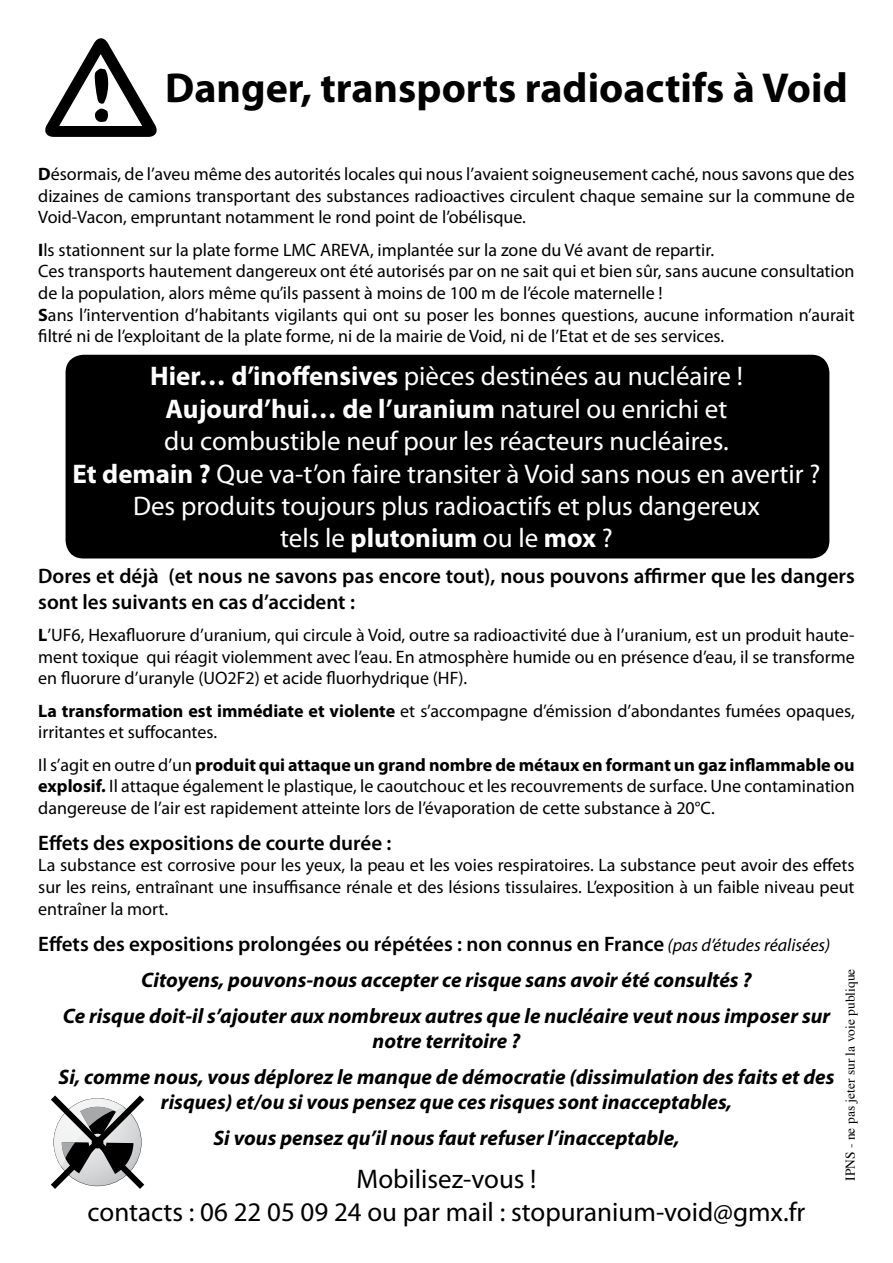
<style>
.page{position:relative;width:893px;height:1263px;background:#fff}
.page>*{position:absolute;margin:0;border:0;box-sizing:border-box;transform-origin:0 0}
.t1{font:700 42px "Myriad Pro";color:#000}
.t2{font:27px/32.4px "Myriad Pro";color:#fff;text-align:center}
.t3{font:27px/32.4px "Myriad Pro";color:#000;text-align:center}
.t4{font:italic 700 21px/36px "Myriad Pro";color:#000;text-align:center}
.t5{font:600 21px/25.2px "Myriad Pro";color:#000}
.t6{font:18px/21.6px "Myriad Pro";color:#000;text-align:justify}
.t7{font:13.5px "Times";color:#000}
.s1{font-weight:700}
.s2{font-weight:400;font-style:italic;font-size:18px}
</style>
<div class="page">
<div style="left:66px;top:355px;width:763px;height:203px;background:#000;border-radius:18px"></div>
<svg style="left:45px;top:38px;width:112px;height:99px"></svg>
<svg style="left:51px;top:1095px;width:94px;height:94px"></svg>
<h1 class="t1" style="left:165px;top:61px;width:684px">Danger, transports radioactifs à Void</h1>
<p class="t6" style="left:38px;top:163px;width:818px"><span class="s1">D</span>ésormais, de l’aveu même des autorités locales qui nous l’avaient soigneusement caché, nous savons que des dizaines de camions transportant des substances radioactives circulent chaque semaine sur la commune de Void-Vacon, empruntant notamment le rond point de l’obélisque.</p>
<p class="t6" style="left:38px;top:239px;width:818px;text-align:left"><span class="s1">I</span>ls stationnent sur la plate forme LMC AREVA, implantée sur la zone du Vé avant de repartir.<br>Ces transports hautement dangereux ont été autorisés par on ne sait qui et bien sûr, sans aucune consultation de la population, alors même qu’ils passent à moins de 100 m de l’école maternelle !<br><span class="s1">S</span>ans l’intervention d’habitants vigilants qui ont su poser les bonnes questions, aucune information n’aurait filtré ni de l’exploitant de la plate forme, ni de la mairie de Void, ni de l’Etat et de ses services.</p>
<p class="t2" style="left:73px;top:360px;width:749px"><span class="s1">Hier… d’inoffensives</span> pièces destinées au nucléaire !<br><span class="s1">Aujourd’hui… de l’uranium</span> naturel ou enrichi et<br>du combustible neuf pour les réacteurs nucléaires.<br><span class="s1">Et demain ?</span> Que va-t’on faire transiter à Void sans nous en avertir ?<br>Des produits toujours plus radioactifs et plus dangereux<br>tels le <span class="s1">plutonium</span> ou le <span class="s1">mox</span> ?</p>
<p class="t5" style="left:38px;top:563px;width:818px">Dores et déjà (et nous ne savons pas encore tout), nous pouvons affirmer que les dangers sont les suivants en cas d’accident :</p>
<p class="t6" style="left:38px;top:624px;width:818px"><span class="s1">L</span>’UF6, Hexafluorure d’uranium, qui circule à Void, outre sa radioactivité due à l’uranium, est un produit haute&shy;ment toxique qui réagit violemment avec l’eau. En atmosphère humide ou en présence d’eau, il se transforme en fluorure d’uranyle (UO2F2) et acide fluorhydrique (HF).</p>
<p class="t6" style="left:38px;top:699px;width:818px"><span class="s1">La transformation est immédiate et violente</span> et s’accompagne d’émission d’abondantes fumées opaques, irritantes et suffocantes.</p>
<p class="t6" style="left:38px;top:753px;width:818px">Il s’agit en outre d’un <span class="s1">produit qui attaque un grand nombre de métaux en formant un gaz inflammable ou explosif.</span> Il attaque également le plastique, le caoutchouc et les recouvrements de surface. Une contamination dangereuse de l’air est rapidement atteinte lors de l’évaporation de cette substance à 20°C.</p>
<p class="t5" style="left:38px;top:830px;width:355px">Effets des expositions de courte durée :</p>
<p class="t6" style="left:38px;top:854px;width:818px">La substance est corrosive pour les yeux, la peau et les voies respiratoires. La substance peut avoir des effets sur les reins, entraînant une insuffisance rénale et des lésions tissulaires. L’exposition à un faible niveau peut entraîner la mort.</p>
<p class="t5" style="left:38px;top:930px;width:793px">Effets des expositions prolongées ou répétées : non connus en France <span class="s2">(pas d’études réalisées)</span></p>
<p class="t4" style="left:141px;top:961px;width:612px">Citoyens, pouvons-nous accepter ce risque sans avoir été consultés ?</p>
<p class="t4" style="left:63px;top:997px;width:769px">Ce risque doit-il s’ajouter aux nombreux autres que le nucléaire veut nous imposer sur</p>
<p class="t4" style="left:59px;top:1022px;width:777px">notre territoire ?<br>Si, comme nous, vous déplorez le manque de démocratie (dissimulation des faits et des</p>
<p class="t4" style="left:161px;top:1083px;width:573px">risques) et/ou si vous pensez que ces risques sont inacceptables,<br>Si vous pensez qu’il nous faut refuser l’inacceptable,</p>
<h2 class="t3" style="left:88px;top:1162px;width:719px">Mobilisez-vous !<br>contacts : 06 22 05 09 24 ou par mail : stopuranium-void@gmx.fr</h2>
<p class="t7" style="left:838px;top:1181px;width:214px;rotate:-90deg">IPNS - ne pas jeter sur la voie publique</p>
</div>
